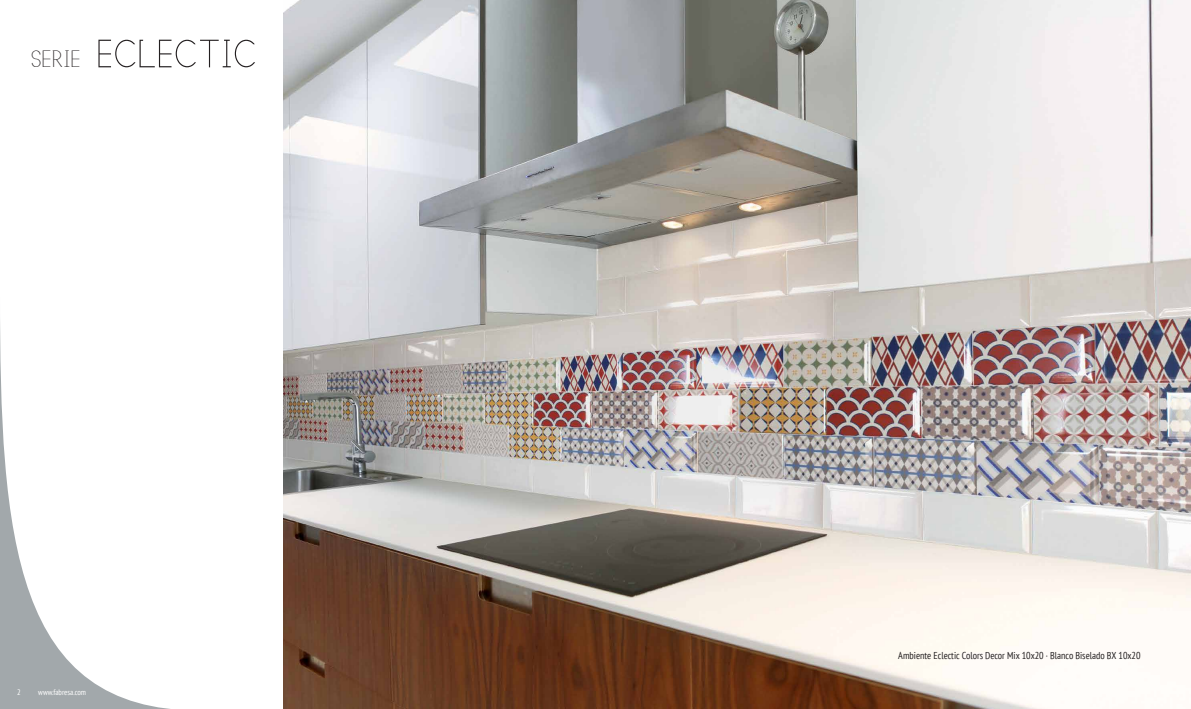
<style>
.page{position:relative;width:1191px;height:709px;background:#fff}
.page>*{position:absolute;margin:0;border:0;box-sizing:border-box;transform-origin:0 0}
.t1{font:51.9px "Contemporary";color:#231f20}
.t2{font:condensed 10px "PT Sans";color:#231f20}
.t3{font:condensed 8px "PT Sans";color:#fff}
.s1{font-size:31.1px}
</style>
<div class="page">
<svg style="left:0;top:325px;width:170px;height:384px"></svg>
<img style="left:283px;top:0;width:908px;height:709px">
<h1 class="t1" style="left:31px;top:19px;width:228px"><span class="s1">SERIE</span> ECLECTIC</h1>
<p class="t3" style="left:17px;top:687px;width:5px">2</p>
<p class="t3" style="left:38px;top:687px;width:49px">www.fabresa.com</p>
<p class="t2" style="left:898px;top:649px;width:244px">Ambiente Eclectic Colors Decor Mix 10x20 · Blanco Biselado BX 10x20</p>
</div>
